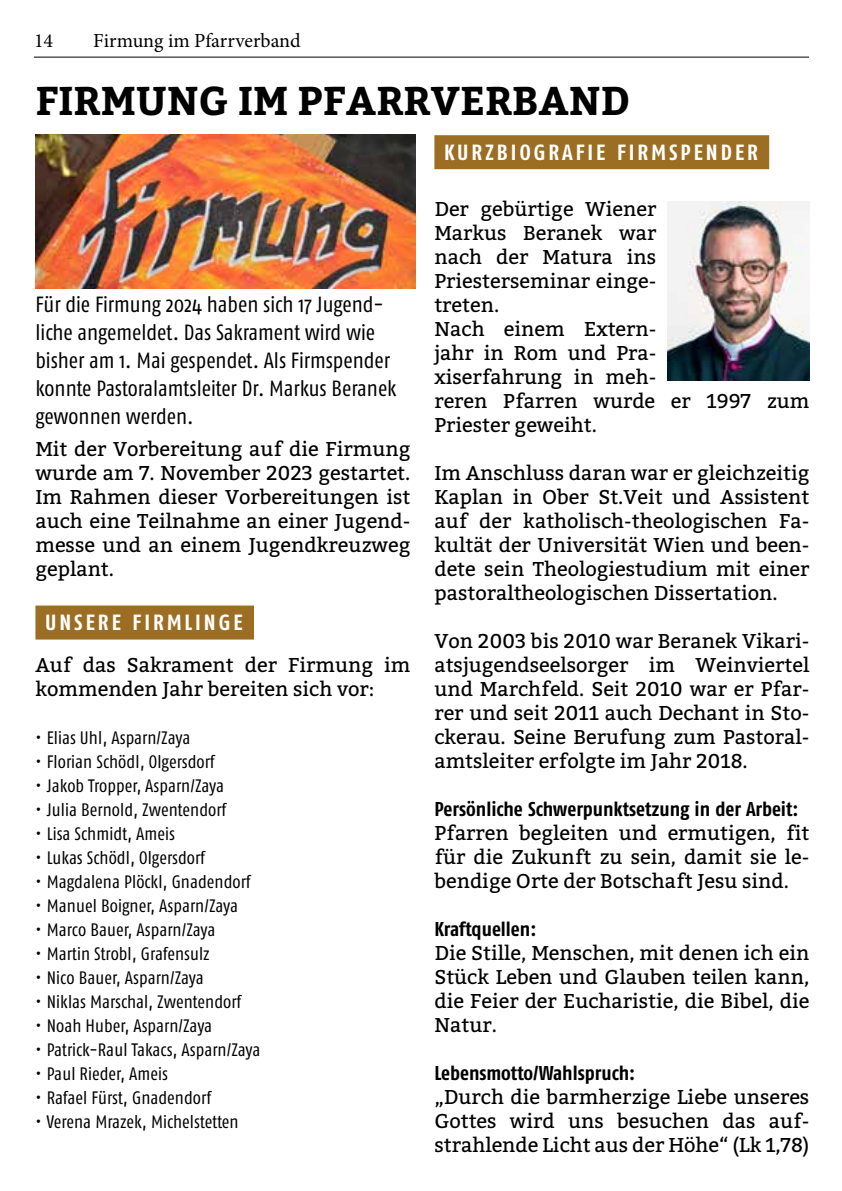
<style>
.page{position:relative;width:842px;height:1191px;background:#fff}
.page>*{position:absolute;margin:0;border:0;box-sizing:border-box;transform-origin:0 0}
.t1{font:700 40px "Bitter";color:#000}
.t2{font:22px/28px "Fago Co";color:#000}
.t3{font:700 22px "Fago Co";letter-spacing:.135em;color:#fff}
.t4{font:20px/24px "Bitter";color:#000;text-align:justify}
.t5{font:700 20px "Fago Co";color:#000}
.t6{font:20px "Minion Pro";color:#000}
.t7{font:18px "Fago Co";letter-spacing:.005em;color:#000}
</style>
<div class="page">
<hr style="left:34px;top:57px;width:775px;height:1px;background:#000">
<div style="left:35px;top:605px;width:219px;height:34px;background:#9c6e23"></div>
<div style="left:434px;top:135px;width:335px;height:34px;background:#9c6e23"></div>
<img style="left:668px;top:202px;width:141px;height:179px">
<img style="left:36px;top:135px;width:380px;height:154px">
<p class="t6" style="left:34px;top:27px;width:21px">14</p>
<p class="t6" style="left:93px;top:27px;width:209px">Firmung im Pfarrverband</p>
<h1 class="t1" style="left:35px;top:76px;width:596px">FIRMUNG IM PFARRVERBAND</h1>
<p class="t2" style="left:35px;top:290px;width:363px">Für die Firmung 2024 haben sich 17 Jugend&shy;liche angemeldet. Das Sakrament wird wie bisher am 1. Mai gespendet. Als Firmspender konnte Pastoralamtsleiter Dr. Markus Beranek gewonnen werden.</p>
<p class="t4" style="left:35px;top:437px;width:376px">Mit der Vorbereitung auf die Firmung wurde am 7. November 2023 gestartet.<br>Im Rahmen dieser Vorbereitungen ist auch eine Teilnahme an einer Jugend&shy;messe und an einem Jugendkreuzweg geplant.</p>
<p class="t3" style="left:45px;top:609px;width:199px">UNSERE FIRMLINGE</p>
<p class="t4" style="left:35px;top:653px;width:376px">Auf das Sakrament der Firmung im kommenden Jahr bereiten sich vor:</p>
<p class="t7" style="left:35px;top:728px;width:156px">• Elias Uhl, Asparn/Zaya</p>
<p class="t7" style="left:35px;top:752px;width:181px">• Florian Schödl, Olgersdorf</p>
<p class="t7" style="left:35px;top:776px;width:190px">• Jakob Tropper, Asparn/Zaya</p>
<p class="t7" style="left:35px;top:800px;width:193px">• Julia Bernold, Zwentendorf</p>
<p class="t7" style="left:35px;top:824px;width:141px">• Lisa Schmidt, Ameis</p>
<p class="t7" style="left:35px;top:848px;width:171px">• Lukas Schödl, Olgersdorf</p>
<p class="t7" style="left:35px;top:871px;width:217px">• Magdalena Plöckl, Gnadendorf</p>
<p class="t7" style="left:35px;top:895px;width:204px">• Manuel Boigner, Asparn/Zaya</p>
<p class="t7" style="left:35px;top:919px;width:181px">• Marco Bauer, Asparn/Zaya</p>
<p class="t7" style="left:35px;top:943px;width:176px">• Martin Strobl, Grafensulz</p>
<p class="t7" style="left:35px;top:967px;width:170px">• Nico Bauer, Asparn/Zaya</p>
<p class="t7" style="left:35px;top:991px;width:208px">• Niklas Marschal, Zwentendorf</p>
<p class="t7" style="left:35px;top:1015px;width:178px">• Noah Huber, Asparn/Zaya</p>
<p class="t7" style="left:35px;top:1039px;width:226px">• Patrick-Raul Takacs, Asparn/Zaya</p>
<p class="t7" style="left:35px;top:1063px;width:134px">• Paul Rieder, Ameis</p>
<p class="t7" style="left:35px;top:1087px;width:177px">• Rafael Fürst, Gnadendorf</p>
<p class="t7" style="left:35px;top:1111px;width:205px">• Verena Mrazek, Michelstetten</p>
<p class="t3" style="left:444px;top:139px;width:315px">KURZBIOGRAFIE FIRMSPENDER</p>
<p class="t4" style="left:434px;top:197px;width:376px;text-align:left">Der gebürtige Wiener<br>Markus Beranek war<br>nach der Matura ins<br>Priesterseminar einge-<br>treten.<br>Nach einem Extern-<br>jahr in Rom und Pra-<br>xiserfahrung in meh-<br>reren Pfarren wurde er 1997 zum<br>Priester geweiht.</p>
<p class="t4" style="left:434px;top:461px;width:376px">Im Anschluss daran war er gleichzeitig Kaplan in Ober St.Veit und Assistent auf der katholisch-theologischen Fa&shy;kultät der Universität Wien und been&shy;dete sein Theologiestudium mit einer pastoraltheologischen Dissertation.</p>
<p class="t4" style="left:434px;top:629px;width:376px">Von 2003 bis 2010 war Beranek Vikari&shy;atsjugendseelsorger im Weinviertel und Marchfeld. Seit 2010 war er Pfar&shy;rer und seit 2011 auch Dechant in Sto&shy;ckerau. Seine Berufung zum Pastoral&shy;amtsleiter erfolgte im Jahr 2018.</p>
<p class="t5" style="left:434px;top:797px;width:366px">Persönliche Schwerpunktsetzung in der Arbeit:</p>
<p class="t4" style="left:434px;top:821px;width:376px">Pfarren begleiten und ermutigen, fit für die Zukunft zu sein, damit sie le&shy;bendige Orte der Botschaft Jesu sind.</p>
<p class="t5" style="left:434px;top:917px;width:103px">Kraftquellen:</p>
<p class="t4" style="left:434px;top:941px;width:376px">Die Stille, Menschen, mit denen ich ein Stück Leben und Glauben teilen kann, die Feier der Eucharistie, die Bibel, die Natur.</p>
<p class="t5" style="left:434px;top:1061px;width:202px">Lebensmotto/Wahlspruch:</p>
<p class="t4" style="left:434px;top:1085px;width:376px">„Durch die barmherzige Liebe unseres Gottes wird uns besuchen das auf&shy;strahlende Licht aus der Höhe“ (Lk 1,78)</p>
</div>
